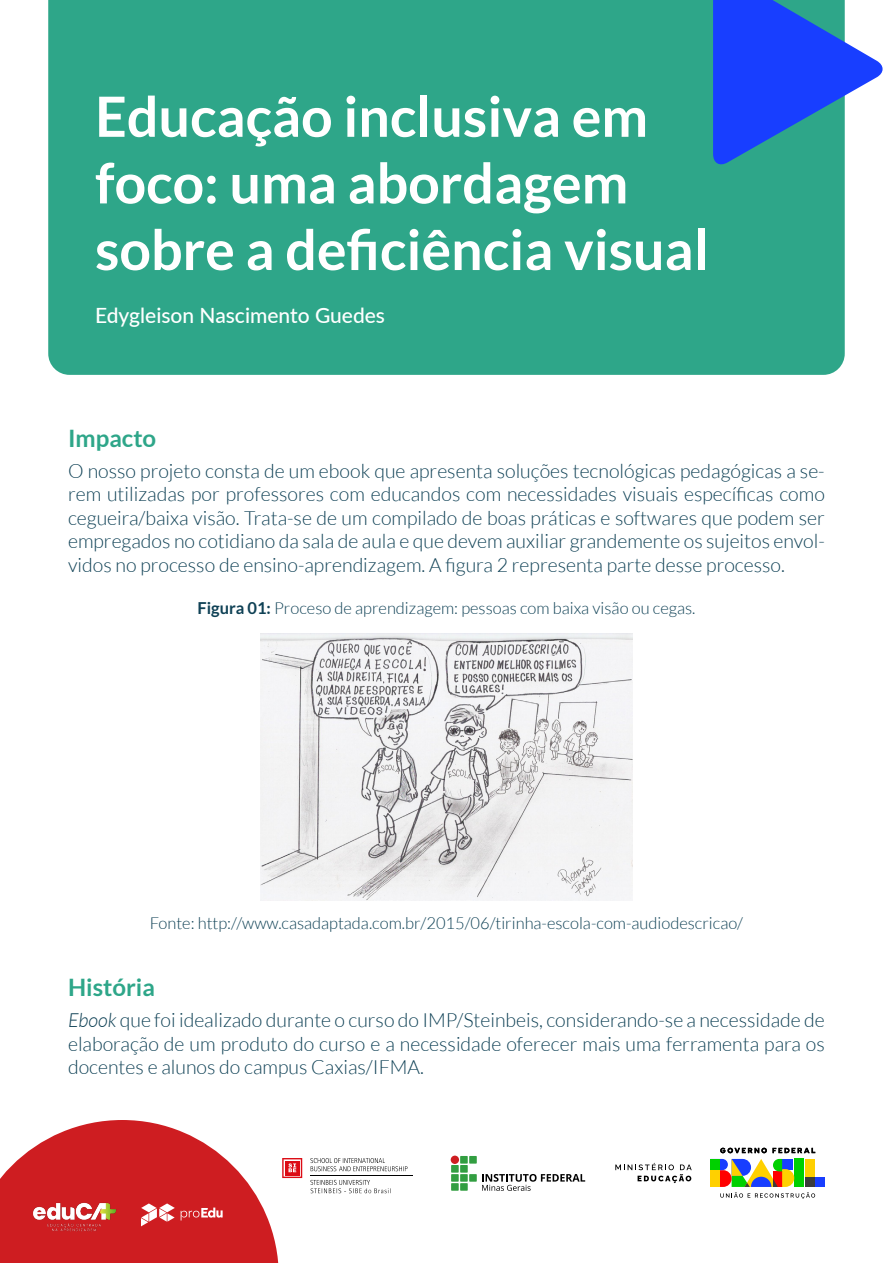
<style>
.page{position:relative;width:893px;height:1263px;background:#fff}
.page>*{position:absolute;margin:0;border:0;box-sizing:border-box;transform-origin:0 0}
.t1{font:700 55.5px/66.6px "Lato";color:#fff}
.t2{font:700 24px "Lato";color:#2ea689}
.t3{font:500 21px "Lato";color:#fff}
.t4{font:300 19.5px/23.4px "Lato";color:#0f4155;text-align:justify}
.t5{font:300 16.5px "Lato";color:#0f4155}
.s1{font-weight:700}
.s2{font-style:italic}
</style>
<div class="page">
<div style="left:48px;top:0;width:797px;height:375px;background:#2ea689"></div>
<img style="left:260px;top:634px;width:372px;height:266px">
<div style="left:460px;top:1156px;width:8px;height:7px;background:#329e41"></div>
<div style="left:469px;top:1156px;width:8px;height:7px;background:#329e41"></div>
<div style="left:451px;top:1165px;width:8px;height:8px;background:#329e41"></div>
<div style="left:460px;top:1165px;width:8px;height:8px;background:#329e41"></div>
<div style="left:451px;top:1174px;width:8px;height:8px;background:#329e41"></div>
<div style="left:460px;top:1174px;width:8px;height:8px;background:#329e41"></div>
<div style="left:451px;top:1183px;width:8px;height:8px;background:#329e41"></div>
<div style="left:460px;top:1183px;width:8px;height:8px;background:#329e41"></div>
<div style="left:451px;top:1155px;width:8px;height:9px;background:#ce1d21;border-radius:50%"></div>
<div style="left:469px;top:1174px;width:8px;height:8px;background:#329e41"></div>
<svg style="left:482px;top:1174px;width:103px;height:17px"></svg>
<svg style="left:615px;top:1163px;width:77px;height:20px"></svg>
<div style="left:815px;top:1177px;width:10px;height:10px;background:#183eff"></div>
<svg style="left:710px;top:1159px;width:105px;height:40px"></svg>
<svg style="left:720px;top:1148px;width:95px;height:5px"></svg>
<svg style="left:310px;top:1158px;width:97px;height:13px"></svg>
<hr style="left:310px;top:1175px;width:103px;height:1px;background:#000">
<svg style="left:310px;top:1180px;width:79px;height:13px"></svg>
<svg style="left:0;top:1120px;width:302px;height:143px"></svg>
<img style="left:33px;top:1200px;width:83px;height:33px">
<svg style="left:713px;top:0;width:170px;height:167px"></svg>
<h1 class="t1" style="left:95px;top:82px;width:615px">Educação inclusiva em foco: uma abordagem sobre a deficiência visual</h1>
<p class="t3" style="left:95px;top:300px;width:291px">Edygleison Nascimento Guedes</p>
<p class="t2" style="left:68px;top:425px;width:90px">Impacto</p>
<p class="t4" style="left:68px;top:459px;width:758px">O nosso projeto consta de um ebook que apresenta soluções tecnológicas pedagógicas a se&shy;rem utilizadas por professores com educandos com necessidades visuais específicas como cegueira/baixa visão. Trata-se de um compilado de boas práticas e softwares que podem ser empregados no cotidiano da sala de aula e que devem auxiliar grandemente os sujeitos envol&shy;vidos no processo de ensino-aprendizagem. A figura 2 representa parte desse processo.</p>
<p class="t5" style="left:197px;top:599px;width:499px"><span class="s1">Figura 01:</span> Proceso de aprendizagem: pessoas com baixa visão ou cegas.</p>
<p class="t5" style="left:150px;top:914px;width:595px">Fonte: http://www.casadaptada.com.br/2015/06/tirinha-escola-com-audiodescricao/</p>
<p class="t2" style="left:68px;top:974px;width:88px">História</p>
<p class="t4" style="left:68px;top:1009px;width:758px"><span class="s2">Ebook</span> que foi idealizado durante o curso do IMP/Steinbeis, considerando-se a necessidade de elaboração de um produto do curso e a necessidade oferecer mais uma ferramenta para os docentes e alunos do campus Caxias/IFMA.</p>
</div>
